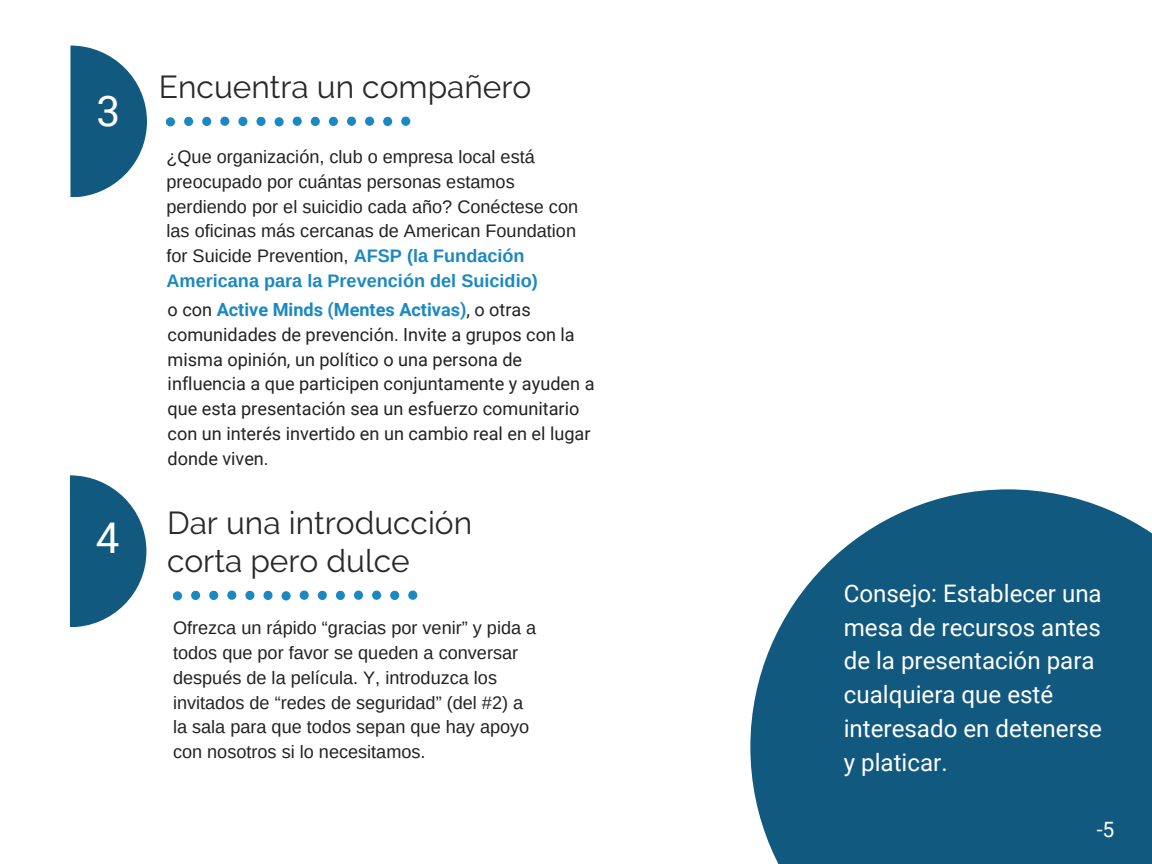
<style>
.page{position:relative;width:1152px;height:864px;background:#fff}
.page>*{position:absolute;margin:0;border:0;box-sizing:border-box;transform-origin:0 0}
.t1{font:42.3px "Roboto";color:#fff}
.t2{font:31.65px "Raleway";color:#29292a}
.t3{font:24.15px/33.8px "Roboto";color:#fff}
.t4{font:21.15px "Roboto";color:#fff}
.t5{font:18.15px/24.8px "Arimo";color:#222}
.t6{font:18.15px/24.8px "Roboto";color:#222}
.s1{font-weight:700;color:#1b88c2}
</style>
<div class="page">
<svg style="left:70px;top:46px;width:77px;height:151px"></svg>
<svg style="left:166px;top:117px;width:245px;height:9px"></svg>
<svg style="left:70px;top:475px;width:76px;height:152px"></svg>
<svg style="left:750px;top:489px;width:402px;height:375px;background:#2d6c8d"></svg>
<svg style="left:173px;top:591px;width:245px;height:9px"></svg>
<p class="t1" style="left:97px;top:86px;width:25px">3</p>
<p class="t1" style="left:96px;top:514px;width:25px">4</p>
<p class="t2" style="left:159px;top:68px;width:374px">Encuentra un compañero</p>
<p class="t5" style="left:166px;top:144px;width:413px">¿Que organización, club o empresa local está preocupado por cuántas personas estamos perdiendo por el suicidio cada año? Conéctese con las oficinas más cercanas de American Foundation for Suicide Prevention, <span class="s1">AFSP (la Fundación Americana para la Prevención del Suicidio)</span></p>
<p class="t6" style="left:168px;top:298px;width:428px">o con <span class="s1">Active Minds (Mentes Activas)</span>, o otras comunidades de prevención. Invite a grupos con la misma opinión, un político o una persona de influencia a que participen conjuntamente y ayuden a que esta presentación sea un esfuerzo comunitario con un interés invertido en un cambio real en el lugar donde viven.</p>
<p class="t2" style="left:167px;top:504px;width:307px">Dar una introducción</p>
<p class="t2" style="left:167px;top:543px;width:244px">corta pero dulce</p>
<p class="t5" style="left:173px;top:616px;width:365px">Ofrezca un rápido “gracias por venir” y pida a todos que por favor se queden a conversar después de la película. Y, introduzca los invitados de “redes de seguridad” (del #2) a la sala para que todos sepan que hay apoyo con nosotros si lo necesitamos.</p>
<p class="t3" style="left:844px;top:577px;width:260px">Consejo: Establecer una mesa de recursos antes de la presentación para cualquiera que esté interesado en detenerse y platicar.</p>
<p class="t4" style="left:1097px;top:817px;width:19px">-5</p>
</div>
